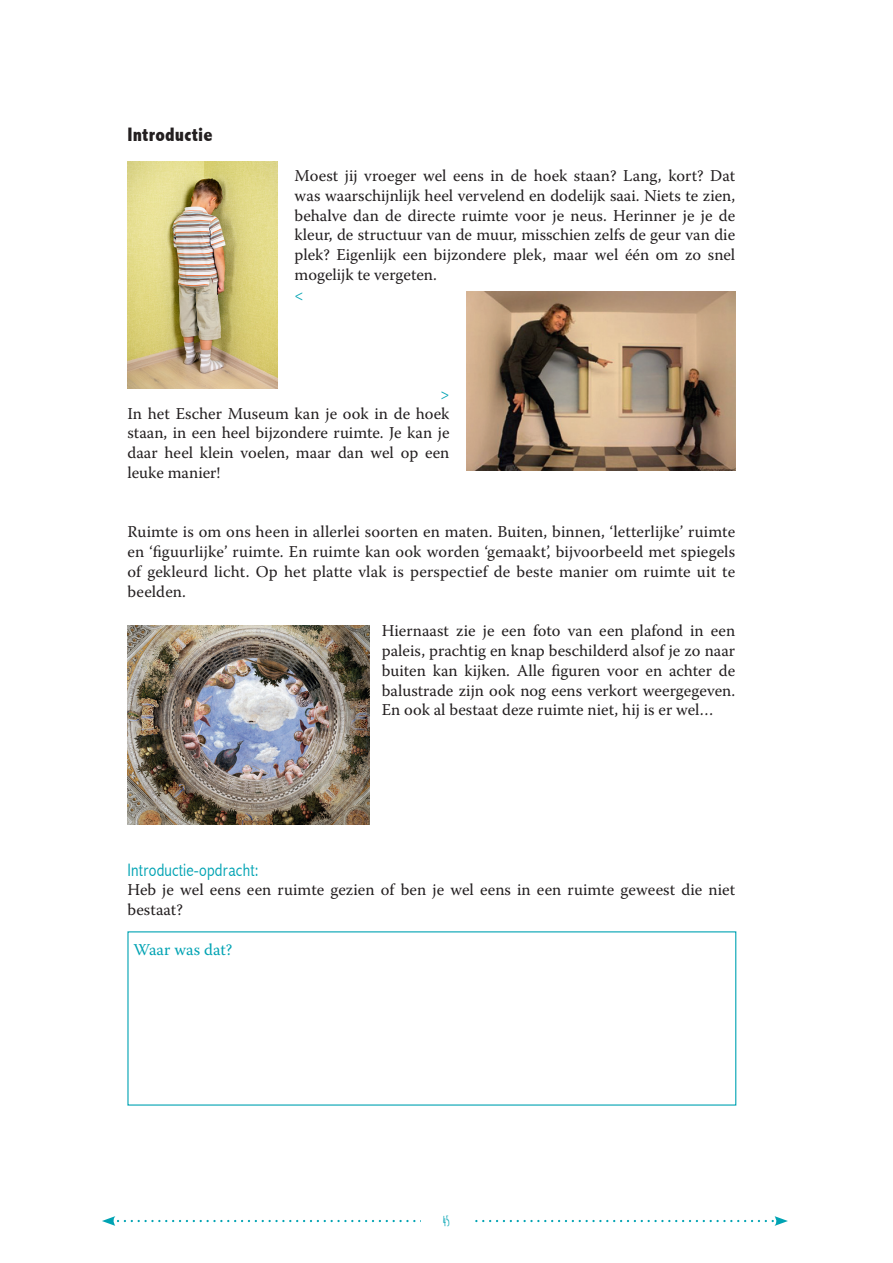
<style>
.page{position:relative;width:893px;height:1263px;background:#fff}
.page>*{position:absolute;margin:0;border:0;box-sizing:border-box;transform-origin:0 0}
.t1{font:800 condensed 19.5px "Abadi";color:#231f20}
.t2{font:300 condensed 18px "Abadi";letter-spacing:.01em;color:#00a3b3}
.t3{font:16.5px/19.8px "Warnock Pro";color:#231f20;text-align:justify}
.t4{font:16.5px "Warnock Pro";color:#00a3b3}
.t5{font:700 13.5px "Amatic";color:#00a3b3}
</style>
<div class="page">
<svg style="left:102px;top:1216px;width:686px;height:10px"></svg>
<div style="left:421px;top:1212px;width:52px;height:19px;background:#fff"></div>
<img style="left:127px;top:162px;width:151px;height:227px">
<img style="left:466px;top:291px;width:269px;height:180px">
<img style="left:127px;top:625px;width:242px;height:199px">
<p class="t1" style="left:127px;top:124px;width:87px">C6(%$70N(&amp;#</p>
<p class="t3" style="left:295px;top:165px;width:442px">Moest jij vroeger wel eens in de hoek staan? Lang, kort? Dat was waarschijnlijk heel vervelend en dodelijk saai. Niets te zien, behalve dan de directe ruimte voor je neus. Herinner je je de kleur, de structuur van de muur, misschien zelfs de geur van die plek? Eigenlijk een bijzondere plek, maar wel één om zo snel mogelijk te vergeten.</p>
<p class="t4" style="left:295px;top:284px;width:11px">&lt;</p>
<p class="t4" style="left:440px;top:383px;width:11px">&gt;</p>
<p class="t3" style="left:127px;top:403px;width:324px">In het Escher Museum kan je ook in de hoek staan, in een heel bijzondere ruimte. Je kan je daar heel klein voelen, maar dan wel op een leuke manier!</p>
<p class="t3" style="left:127px;top:522px;width:609px">Ruimte is om ons heen in allerlei soorten en maten. Buiten, binnen, ‘letterlijke’ ruimte en ‘figuurlijke’ ruimte. En ruimte kan ook worden ‘gemaakt’, bijvoorbeeld met spiegels of gekleurd licht. Op het platte vlak is perspectief de beste manier om ruimte uit te beelden.</p>
<p class="t3" style="left:382px;top:621px;width:355px">Hiernaast zie je een foto van een plafond in een paleis, prachtig en knap beschilderd alsof je zo naar buiten kan kijken. Alle figuren voor en achter de balustrade zijn ook nog eens verkort weergegeven.<br>En ook al bestaat deze ruimte niet, hij is er wel…</p>
<p class="t2" style="left:127px;top:859px;width:137px">120,+/3405.[+7/,"480%$</p>
<p class="t3" style="left:127px;top:880px;width:609px">Heb je wel eens een ruimte gezien of ben je wel eens in een ruimte geweest die niet bestaat?</p>
<p class="t4" style="left:133px;top:939px;width:100px">Waar was dat?</p>
<p class="t5" style="left:443px;top:1211px;width:10px">/8"</p>
</div>
